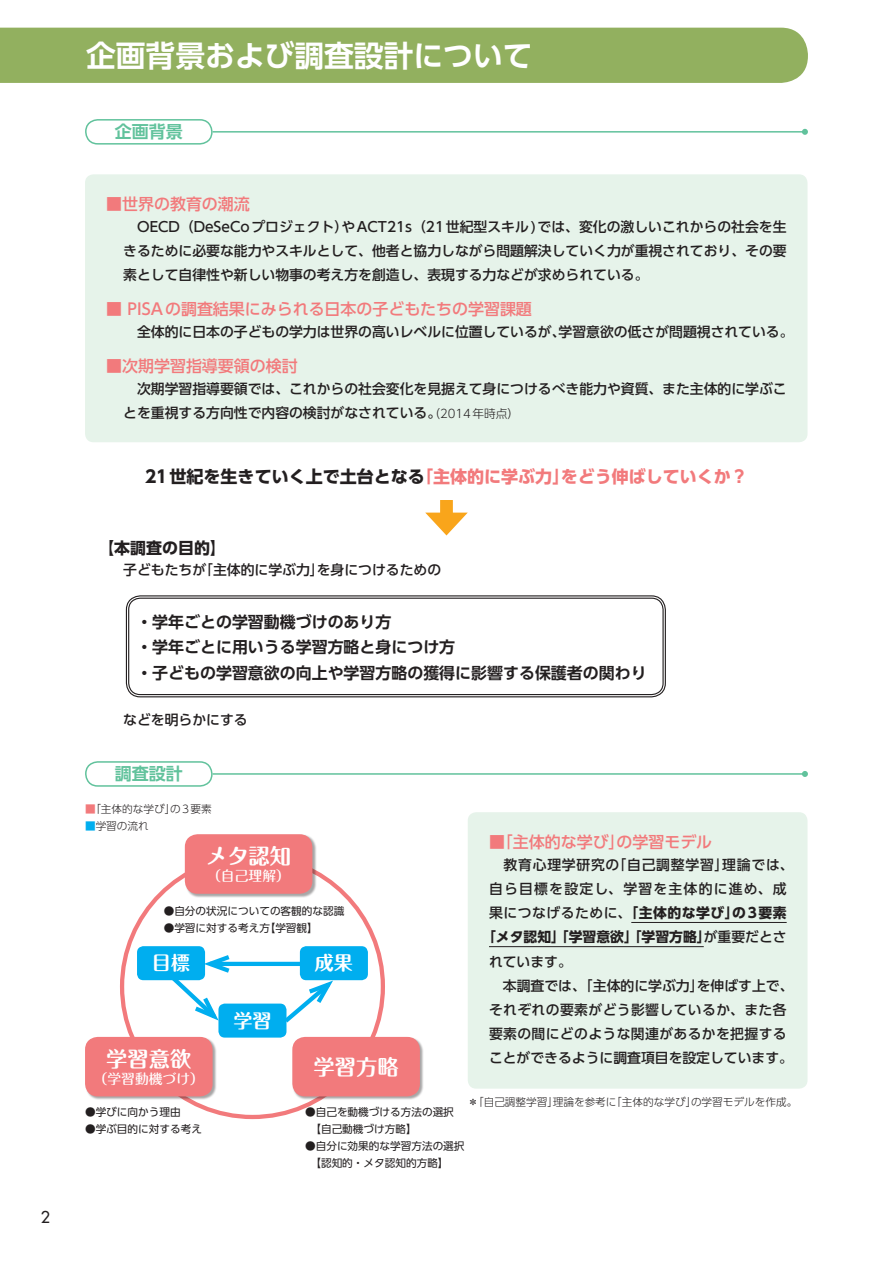
<style>
.page{position:relative;width:893px;height:1263px;background:#fff}
.page>*{position:absolute;margin:0;border:0;box-sizing:border-box;transform-origin:0 0}
._01_タイトル{font:700 29.7px "UD Shin Go Pro De";color:#fff}
.t1{font:700 21.3px "Maru Fo Pro";color:#fff}
.t2{font:700 19.2px "Maru Fo Pro";color:#fff}
._05_図タイトル{font:700 16.95px "UD Shin Go Pro";color:#f27a7c}
._05_図タイトル-2{font:700 16.95px "UD Shin Go Pro De";color:#61c29c}
._05_図タイトル-3{font:700 15.9px "UD Shin Go Pro De";color:#231f20}
._05_図タイトル-4{font:500 15.9px "UD Shin Go Pro";color:#f27a7c}
._05_図タイトル-5{font:700 15.9px "UD Shin Go Pro";color:#231f20}
.t3{font:500 15.9px "Futura Std";color:#231f20}
._05_図タイトル-6{font:500 13.8px/24.2px "UD Shin Go Pro";color:#231f20;text-align:justify}
._05_図タイトル-7{font:500 13.8px/24.2px "UD Shin Go Pro";letter-spacing:.025em;color:#231f20}
._05_図タイトル-8{font:700 13.8px "UD Shin Go Pro";color:#231f20}
._05_図タイトル-9{font:500 13.8px "UD Shin Go Pro";letter-spacing:.055em;color:#231f20}
._05_図タイトル-10{font:700 13.8px "UD Shin Go Pro";letter-spacing:.035em;color:#231f20}
._05_図タイトル-11{font:500 13.8px "UD Shin Go Pro";letter-spacing:.09em;color:#231f20}
.t4{font:500 13.8px "Maru Fo Pro";color:#fff}
._06_注{font:10.65px "UD Shin Go Pro";color:#231f20}
._06_注-2{font:300 10.65px "UD Shin Go Pro";color:#231f20}
.s1{font-weight:300;font-size:11.7px}
.s2{color:#231f20}
.s3{color:#f27a7c}
.s4{color:#00aeef}
.s5{font-weight:500}
</style>
<div class="page">
<div style="left:85px;top:174px;width:722px;height:268px;background:#e6f3ea;border-radius:9px"></div>
<div style="left:468px;top:812px;width:339px;height:277px;background:#e6f3ea;border-radius:9px"></div>
<div style="left:0;top:28px;width:808px;height:55px;background:#92b05f"></div>
<hr style="left:631px;top:922px;width:156px;height:1px;background:#231f20">
<hr style="left:489px;top:946px;width:215px;height:1px;background:#231f20">
<div style="left:85px;top:119px;width:128px;height:26px;border:2px solid #61c29c;border-radius:12px"></div>
<hr style="left:213px;top:131px;width:592px;height:2px;background:#61c29c">
<svg style="left:802px;top:129px;width:6px;height:6px"></svg>
<div style="left:85px;top:761px;width:128px;height:26px;border:2px solid #61c29c;border-radius:12px"></div>
<hr style="left:213px;top:773px;width:592px;height:2px;background:#61c29c">
<svg style="left:802px;top:771px;width:6px;height:6px"></svg>
<div style="left:440px;top:500px;width:13px;height:22px;background:#f9a51b"></div>
<svg style="left:425px;top:513px;width:43px;height:22px"></svg>
<div style="left:185px;top:834px;width:131px;height:63px;background:#231f20;opacity:.4"></div>
<div style="left:185px;top:834px;width:127px;height:60px;background:#f27a7c;border-radius:13px"></div>
<div style="left:292px;top:1037px;width:132px;height:63px;background:#231f20;opacity:.4"></div>
<div style="left:292px;top:1037px;width:128px;height:59px;background:#f27a7c;border-radius:13px"></div>
<div style="left:85px;top:1037px;width:131px;height:63px;background:#231f20;opacity:.4"></div>
<div style="left:85px;top:1037px;width:128px;height:59px;background:#f27a7c;border-radius:13px"></div>
<div style="left:218px;top:1003px;width:68px;height:34px;background:#00aeef;border-radius:6px"></div>
<div style="left:300px;top:946px;width:68px;height:34px;background:#00aeef;border-radius:6px"></div>
<div style="left:137px;top:946px;width:68px;height:34px;background:#00aeef;border-radius:6px"></div>
<hr style="left:210px;top:962px;width:90px;height:4px;background:#00aeef">
<svg style="left:167px;top:952px;width:67px;height:73px"></svg>
<svg style="left:280px;top:976px;width:58px;height:51px"></svg>
<div style="left:126px;top:595px;width:540px;height:102px;border:1px solid #231f20;border-radius:14px"></div>
<div style="left:128px;top:598px;width:536px;height:97px;border:1px solid #231f20;border-radius:12px"></div>
<p class="t3" style="left:41px;top:1208px;width:11px">2</p>
<p class="_01_タイトル" style="left:86px;top:31px;width:448px">企画背景および調査設計について</p>
<p class="_05_図タイトル-2" style="left:115px;top:118px;width:70px">企画背景</p>
<p class="_05_図タイトル-4" style="left:106px;top:191px;width:145px">■世界の教育の潮流</p>
<p class="_05_図タイトル-6" style="left:123px;top:214px;width:665px">　OECD（DeSeCoプロジェクト）やACT21s（21世紀型スキル)では、変化の激しいこれからの社会を生きるために必要な能力やスキルとして、他者と協力しながら問題解決していく力が重視されており、その要素として自律性や新しい物事の考え方を創造し、表現する力などが求められている。</p>
<p class="_05_図タイトル-4" style="left:106px;top:296px;width:427px">■ PISAの調査結果にみられる日本の子どもたちの学習課題</p>
<p class="_05_図タイトル-6" style="left:123px;top:319px;width:672px">　全体的に日本の子どもの学力は世界の高いレベルに位置しているが、学習意欲の低さが問題視されている。</p>
<p class="_05_図タイトル-4" style="left:106px;top:353px;width:193px">■次期学習指導要領の検討</p>
<p class="_05_図タイトル-6" style="left:123px;top:376px;width:665px">　次期学習指導要領では、これからの社会変化を見据えて身につけるべき能力や資質、また主体的に学ぶことを重視する方向性で内容の検討がなされている。<span class="s1">（2014年時点）</span></p>
<p class="_05_図タイトル" style="left:145px;top:462px;width:604px"><span class="s2">21世紀を生きていく上で土台となる</span>「主体的に学ぶ力」をどう伸ばしていくか？</p>
<p class="_05_図タイトル-5" style="left:98px;top:535px;width:129px">【本調査の目的】</p>
<p class="_05_図タイトル-6" style="left:123px;top:557px;width:319px">子どもたちが「主体的に学ぶ力」を身につけるための</p>
<p class="_05_図タイトル-3" style="left:136px;top:609px;width:257px">・学年ごとの学習動機づけのあり方</p>
<p class="_05_図タイトル-3" style="left:136px;top:634px;width:320px">・学年ごとに用いうる学習方略と身につけ方</p>
<p class="_05_図タイトル-3" style="left:136px;top:660px;width:512px">・子どもの学習意欲の向上や学習方略の獲得に影響する保護者の関わり</p>
<p class="_05_図タイトル-6" style="left:123px;top:707px;width:126px">などを明らかにする</p>
<p class="_05_図タイトル-2" style="left:115px;top:760px;width:70px">調査設計</p>
<p class="_06_注-2" style="left:85px;top:800px;width:128px"><span class="s3">■</span>「主体的な学び」の3要素</p>
<p class="_06_注-2" style="left:85px;top:817px;width:65px"><span class="s4">■</span>学習の流れ</p>
<p class="t1" style="left:206px;top:839px;width:87px">メタ認知</p>
<p class="t4" style="left:207px;top:865px;width:84px">（自己理解）</p>
<p class="_06_注" style="left:164px;top:902px;width:182px">●自分の状況についての客観的な認識</p>
<p class="_06_注" style="left:164px;top:919px;width:156px">●学習に対する考え方【学習観】</p>
<p class="t2" style="left:152px;top:948px;width:40px">目標</p>
<p class="t2" style="left:315px;top:948px;width:40px">成果</p>
<p class="t2" style="left:233px;top:1005px;width:40px">学習</p>
<p class="t1" style="left:106px;top:1042px;width:87px">学習意欲</p>
<p class="t1" style="left:314px;top:1050px;width:87px">学習方略</p>
<p class="t4" style="left:94px;top:1067px;width:112px">（学習動機づけ）</p>
<p class="_05_図タイトル-4" style="left:489px;top:828px;width:225px">■「主体的な学び」の学習モデル</p>
<p class="_05_図タイトル-9" style="left:489px;top:853px;width:306px">　教育心理学研究の「自己調整学習」理論では、</p>
<p class="_05_図タイトル-11" style="left:489px;top:877px;width:299px">自ら目標を設定し、学習を主体的に進め、成</p>
<p class="_05_図タイトル-10" style="left:489px;top:902px;width:299px"><span class="s5">果につなげるために、</span>「主体的な学び」の3要素</p>
<p class="_05_図タイトル-8" style="left:482px;top:926px;width:306px">「メタ認知」「学習意欲」「学習方略」<span class="s5">が重要だとさ</span></p>
<p class="_05_図タイトル-6" style="left:489px;top:949px;width:84px">れています。</p>
<p class="_05_図タイトル-7" style="left:489px;top:973px;width:306px">　本調査では、「主体的に学ぶ力」を伸ばす上で、それぞれの要素がどう影響しているか、また各要素の間にどのような関連があるかを把握することができるように調査項目を設定しています。</p>
<p class="_06_注" style="left:85px;top:1104px;width:97px">●学びに向かう理由</p>
<p class="_06_注" style="left:85px;top:1121px;width:118px">●学ぶ目的に対する考え</p>
<p class="_06_注-2" style="left:468px;top:1093px;width:331px">＊「自己調整学習」理論を参考に「主体的な学び」の学習モデルを作成。</p>
<p class="_06_注" style="left:305px;top:1104px;width:150px">●自己を動機づける方法の選択</p>
<p class="_06_注" style="left:305px;top:1121px;width:113px">　【自己動機づけ方略】</p>
<p class="_06_注" style="left:305px;top:1138px;width:161px">●自分に効果的な学習方法の選択</p>
<p class="_06_注" style="left:305px;top:1155px;width:145px">　【認知的・メタ認知的方略】</p>
</div>
